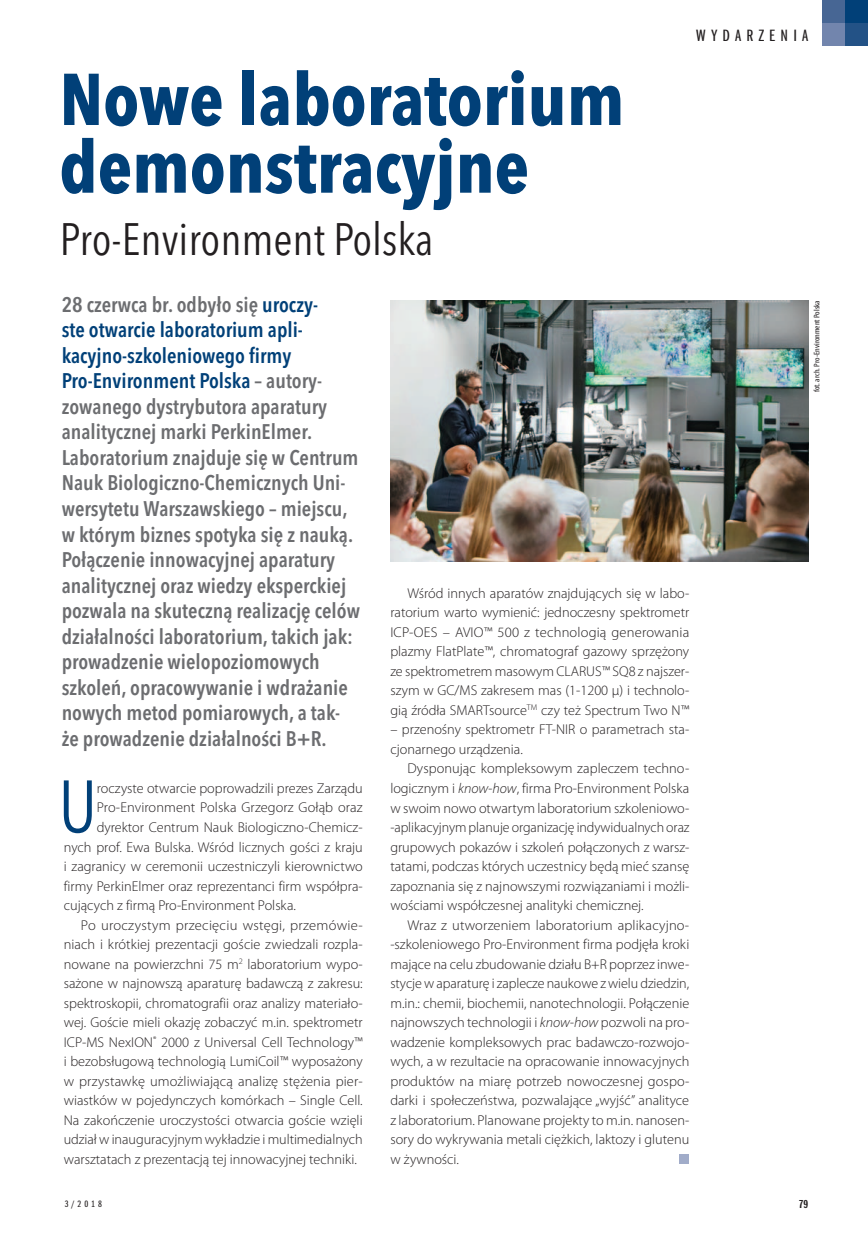
<style>
.page{position:relative;width:868px;height:1234px;background:#fff}
.page>*{position:absolute;margin:0;border:0;box-sizing:border-box;transform-origin:0 0}
.t1{font:condensed 72.75px "Avenir Next LT Pro";color:#014078;scale:.95 1}
.t2{font:700 condensed 72.45px/67.7px "Avenir Next LT Pro";color:#014078}
.t3{font:condensed 45px "Avenir Next LT Pro";color:#231f20}
.t4{font:600 condensed 21px/25.5px "Avenir Next LT Pro";color:#6c6d70}
.t5{font:16.95px "Franklin Got URWDCE Boo Ext Com";letter-spacing:.245em;color:#231f20;scale:1.25 1}
.t6{font:300 14.25px/19.5px "Myriad Pro";color:#231f20;text-align:justify}
.t7{font:12px "Franklin Got URWDCE Dem Ext Com";color:#231f20;scale:1.25 1}
.t8{font:9.6px "Franklin Got URWDCE Boo Ext Com";color:#231f20;scale:1.25 1}
.t9{font:condensed 8.1px "Myriad Pro";color:#231f20;scale:1.11 1}
.s1{color:#014078}
.s2{font-style:italic}
</style>
<div class="page">
<img style="left:390px;top:300px;width:418px;height:261px">
<div style="left:679px;top:1153px;width:10px;height:10px;background:#a1acc9"></div>
<div style="left:845px;top:0;width:22px;height:23px;background:#014078"></div>
<div style="left:845px;top:24px;width:22px;height:22px;background:#235286"></div>
<div style="left:821px;top:0;width:23px;height:23px;background:#476694"></div>
<div style="left:821px;top:24px;width:23px;height:22px;background:#7285ad"></div>
<h2 class="t2" style="left:60px;top:70px;width:566px">Nowe laboratorium demonstracyjne</h2>
<h3 class="t3" style="left:60px;top:217px;width:375px">Pro-Environment Polska</h3>
<p class="t5" style="left:696px;top:25px;width:91px">WYDARZENIA</p>
<p class="t4" style="left:62px;top:293px;width:300px">28 czerwca br. odbyło się <span class="s1">uroczy-<br>ste otwarcie laboratorium apli&shy;kacyjno-szkoleniowego firmy Pro-Environment Polska</span> – autory&shy;zowanego dystrybutora aparatury analitycznej marki PerkinElmer.<br>Laboratorium znajduje się w Centrum Nauk Biologiczno-Chemicznych Uni&shy;wersytetu Warszawskiego – miejscu, w którym biznes spotyka się z nauką.<br>Połączenie innowacyjnej aparatury analitycznej oraz wiedzy eksperckiej pozwala na skuteczną realizację celów działalności laboratorium, takich jak: prowadzenie wielopoziomowych szkoleń, opracowywanie i wdrażanie nowych metod pomiarowych, a tak&shy;że prowadzenie działalności B+R.</p>
<h1 class="t1" style="left:59px;top:769px;width:42px">U</h1>
<p class="t6" style="left:97px;top:779px;width:267px">roczyste otwarcie poprowadzili prezes Zarządu</p>
<p class="t6" style="left:97px;top:799px;width:267px">Pro-Environment Polska Grzegorz Gołąb oraz</p>
<p class="t6" style="left:97px;top:818px;width:267px">dyrektor Centrum Nauk Biologiczno-Chemicz-</p>
<p class="t6" style="left:64px;top:838px;width:300px">nych prof. Ewa Bulska. Wśród licznych gości z kraju</p>
<p class="t6" style="left:64px;top:857px;width:300px">i zagranicy w ceremonii uczestniczyli kierownictwo</p>
<p class="t6" style="left:64px;top:877px;width:300px">firmy PerkinElmer oraz reprezentanci firm współpra-</p>
<p class="t6" style="left:64px;top:896px;width:234px">cujących z firmą Pro-Environment Polska.</p>
<p class="t6" style="left:81px;top:916px;width:283px">Po uroczystym przecięciu wstęgi, przemówie-</p>
<p class="t6" style="left:64px;top:935px;width:300px">niach i krótkiej prezentacji goście zwiedzali rozpla-</p>
<p class="t6" style="left:64px;top:955px;width:300px">nowane na powierzchni 75 m<sup>2</sup> laboratorium wypo-</p>
<p class="t6" style="left:64px;top:974px;width:300px">sażone w najnowszą aparaturę badawczą z zakresu:</p>
<p class="t6" style="left:64px;top:994px;width:300px">spektroskopii, chromatografii oraz analizy materiało-</p>
<p class="t6" style="left:64px;top:1013px;width:300px">wej. Goście mieli okazję zobaczyć m.in. spektrometr</p>
<p class="t6" style="left:64px;top:1033px;width:300px">ICP-MS NexION<sup>®</sup> 2000 z Universal Cell Technology™</p>
<p class="t6" style="left:64px;top:1052px;width:300px">i bezobsługową technologią LumiCoil™ wyposażony</p>
<p class="t6" style="left:64px;top:1072px;width:300px">w przystawkę umożliwiającą analizę stężenia pier-</p>
<p class="t6" style="left:64px;top:1091px;width:300px">wiastków w pojedynczych komórkach – Single Cell.</p>
<p class="t6" style="left:64px;top:1111px;width:300px">Na zakończenie uroczystości otwarcia goście wzięli</p>
<p class="t6" style="left:64px;top:1130px;width:300px">udział w inauguracyjnym wykładzie i multimedialnych</p>
<p class="t6" style="left:64px;top:1150px;width:294px">warsztatach z prezentacją tej innowacyjnej techniki.</p>
<p class="t6" style="left:390px;top:584px;width:300px;text-indent:17px">Wśród innych aparatów znajdujących się w labo&shy;ratorium warto wymienić: jednoczesny spektrometr ICP-OES – AVIO™ 500 z technologią generowania plazmy FlatPlate™, chromatograf gazowy sprzężony ze spektrometrem masowym CLARUS™ SQ8 z najszer&shy;szym w GC/MS zakresem mas (1-1200 μ) i technolo&shy;gią źródła SMARTsource<sup>TM</sup> czy też Spectrum Two N™</p>
<p class="t6" style="left:390px;top:721px;width:300px">– przenośny spektrometr FT-NIR o parametrach sta&shy;cjonarnego urządzenia.</p>
<p class="t6" style="left:390px;top:760px;width:300px;text-indent:17px">Dysponując kompleksowym zapleczem techno&shy;logicznym i <span class="s2">know-how</span>, firma Pro-Environment Polska w swoim nowo otwartym laboratorium szkoleniowo--aplikacyjnym planuje organizację indywidualnych oraz grupowych pokazów i szkoleń połączonych z warsz&shy;tatami, podczas których uczestnicy będą mieć szansę zapoznania się z najnowszymi rozwiązaniami i możli&shy;wościami współczesnej analityki chemicznej.</p>
<p class="t6" style="left:390px;top:916px;width:300px;text-indent:17px">Wraz z utworzeniem laboratorium aplikacyjno--szkoleniowego Pro-Environment firma podjęła kroki mające na celu zbudowanie działu B+R poprzez inwe&shy;stycje w aparaturę i zaplecze naukowe z wielu dziedzin, m.in.: chemii, biochemii, nanotechnologii. Połączenie najnowszych technologii i <span class="s2">know-how</span> pozwoli na pro&shy;wadzenie kompleksowych prac badawczo-rozwojo&shy;wych, a w rezultacie na opracowanie innowacyjnych produktów na miarę potrzeb nowoczesnej gospo&shy;darki i społeczeństwa, pozwalające „wyjść” analityce z laboratorium. Planowane projekty to m.in. nanosen&shy;sory do wykrywania metali ciężkich, laktozy i glutenu w żywności.</p>
<p class="t9" style="left:811px;top:392px;width:84px;rotate:-90deg">fot. arch. Pro-Environment Polska</p>
<p class="t8" style="left:65px;top:1197px;width:31px">3/2018</p>
<p class="t7" style="left:798px;top:1199px;width:9px">79</p>
</div>
